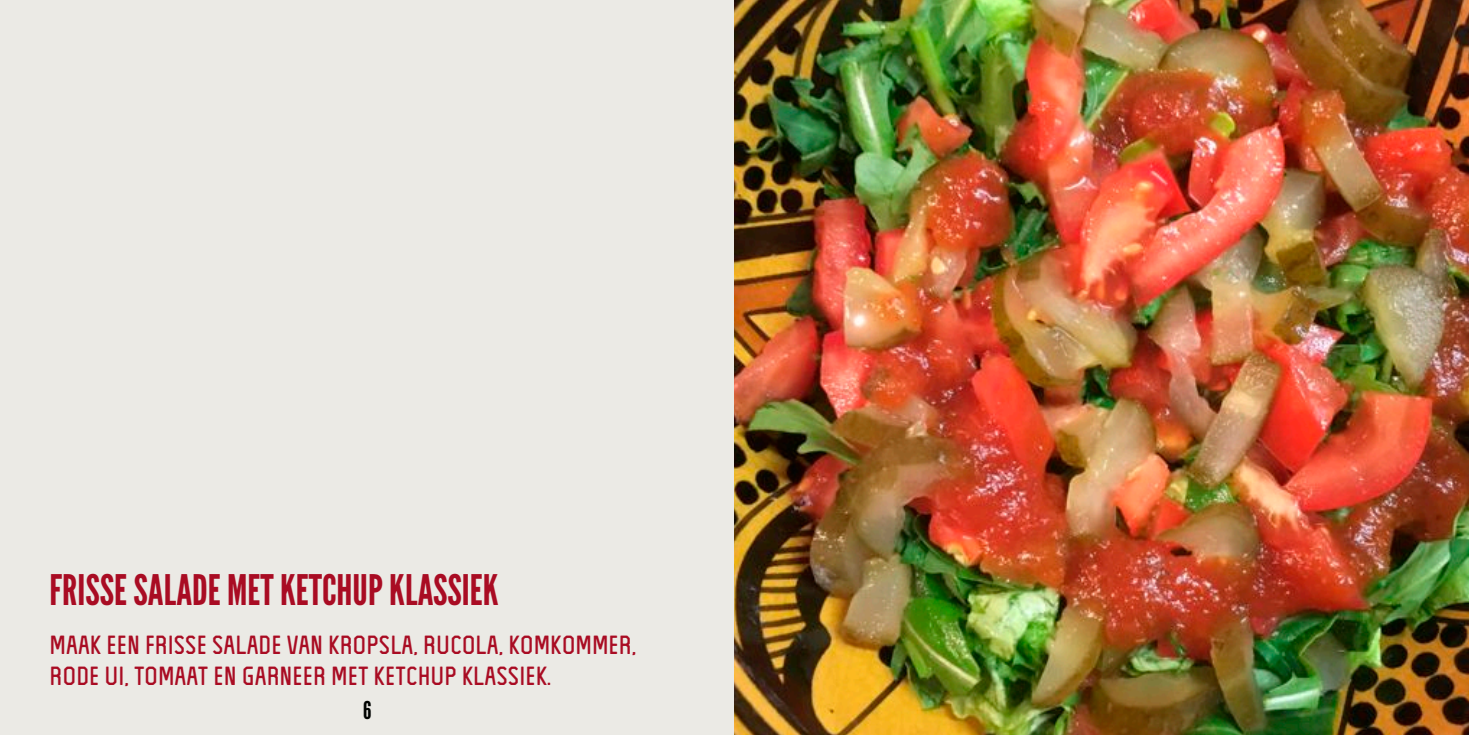
<style>
.page{position:relative;width:1469px;height:735px;background:#fff}
.page>*{position:absolute;margin:0;border:0;box-sizing:border-box;transform-origin:0 0}
.t1{font:42px "League Gothic";color:#a90c23}
.t2{font:26.25px/31.5px "Lisa";color:#a90c23}
.t3{font:24.5px "League Gothic";color:#000300}
</style>
<div class="page">
<div style="left:0;top:1px;width:1468px;height:733px;background:#ebeae5"></div>
<img style="left:734px;top:1px;width:734px;height:733px">
<h1 class="t1" style="left:50px;top:564px;width:450px">FRISSE SALADE MET KETCHUP KLASSIEK</h1>
<p class="t2" style="left:50px;top:628px;width:588px">MAAK EEN FRISSE SALADE VAN KROPSLA, RUCOLA, KOMKOMMER,<br>RODE UI, TOMAAT EN GARNEER MET KETCHUP KLASSIEK.</p>
<p class="t3" style="left:363px;top:695px;width:10px">6</p>
</div>
